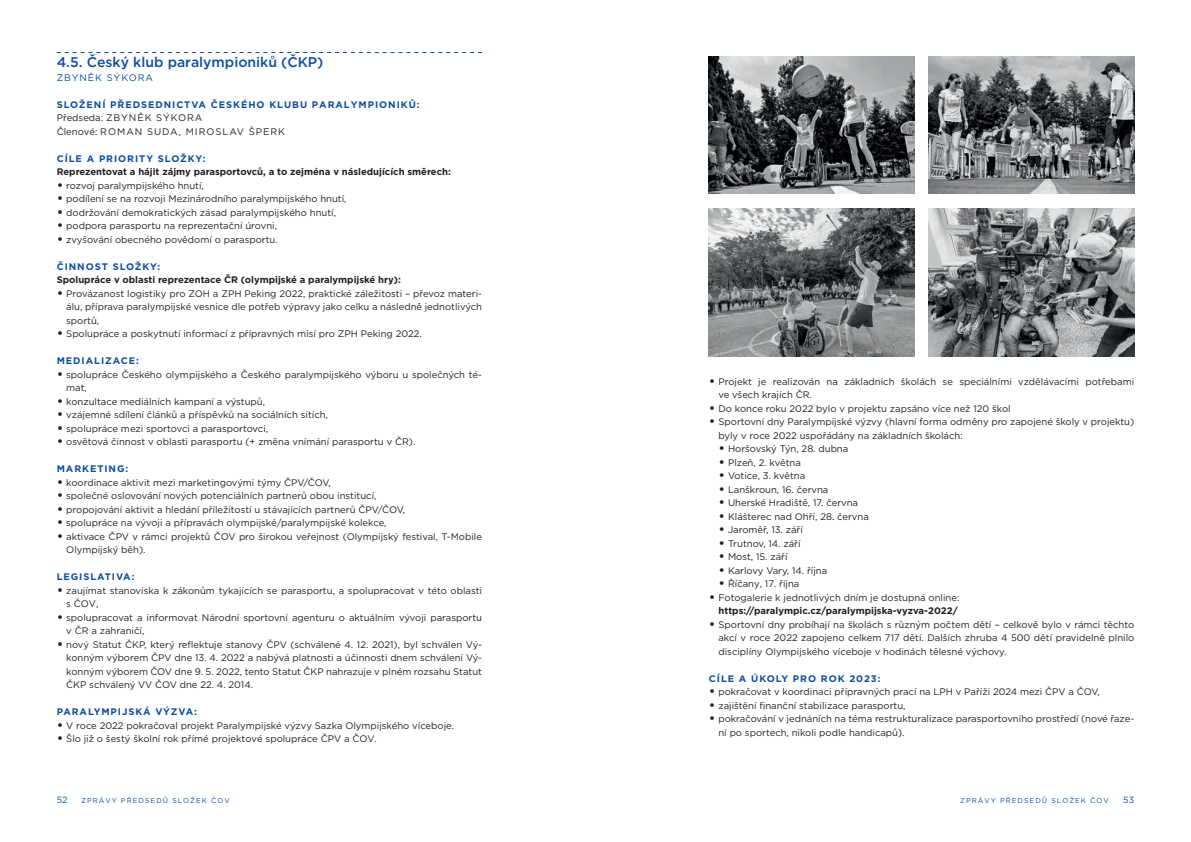
<style>
.page{position:relative;width:1191px;height:842px;background:#fff}
.page>*{position:absolute;margin:0;border:0;box-sizing:border-box;transform-origin:0 0}
._2_Titulek{font:500 14px "Gotham";color:#0d4da1}
.t1{font:9.5px/13.5px "Gotham";color:#231f20}
.t2{font:700 9.5px/13.5px "Gotham";color:#231f20;text-align:right}
._3_Podtitulek{font:700 9.5px "Gotham";letter-spacing:.1em;color:#0d4da1}
.t3{font:9.5px "Gotham";letter-spacing:.1em;color:#231f20}
.t4{font:9.5px "Gotham";letter-spacing:.07em;color:#231f20}
.t5{font:9.5px "Gotham";letter-spacing:.1em;color:#0d4da1}
.t6{font:9px "Gotham";color:#0d4da1}
.t7{font:7px "Gotham";letter-spacing:.15em;color:#0d4da1}
.s1{font-size:14px}
.s2{font-weight:400;font-size:14px}
.s3{font-weight:400}
</style>
<div class="page">
<svg style="left:57px;top:52px;width:425px;height:1px"></svg>
<img style="left:709px;top:57px;width:205px;height:137px">
<img style="left:928px;top:57px;width:206px;height:137px">
<img style="left:709px;top:208px;width:205px;height:148px">
<img style="left:928px;top:208px;width:206px;height:148px">
<p class="_2_Titulek" style="left:57px;top:53px;width:268px">4.5. Český klub paralympioniků (ČKP)</p>
<p class="t5" style="left:57px;top:71px;width:98px">ZBYNĚK SÝKORA</p>
<p class="_3_Podtitulek" style="left:57px;top:98px;width:364px">SLOŽENÍ PŘEDSEDNICTVA ČESKÉHO KLUBU PARALYMPIONIKŮ:</p>
<p class="t4" style="left:57px;top:112px;width:147px">Předseda: ZBYNĚK SÝKORA</p>
<p class="t3" style="left:57px;top:125px;width:230px">Členové: ROMAN SUDA, MIROSLAV ŠPERK</p>
<p class="_3_Podtitulek" style="left:57px;top:152px;width:150px">CÍLE A PRIORITY SLOŽKY:</p>
<p class="t2" style="left:57px;top:165px;width:396px">Reprezentovat a hájit zájmy parasportovců, a to zejména v následujících směrech:</p>
<p class="t1" style="left:57px;top:178px;width:149px"><span class="s1">•</span> rozvoj paralympijského hnutí,</p>
<p class="t1" style="left:57px;top:192px;width:291px"><span class="s1">•</span> podílení se na rozvoji Mezinárodního paralympijského hnutí,</p>
<p class="t1" style="left:57px;top:205px;width:281px"><span class="s1">•</span> dodržování demokratických zásad paralympijského hnutí,</p>
<p class="t1" style="left:57px;top:219px;width:222px"><span class="s1">•</span> podpora parasportu na reprezentační úrovni,</p>
<p class="t1" style="left:57px;top:232px;width:222px"><span class="s1">•</span> zvyšování obecného povědomí o parasportu.</p>
<p class="_3_Podtitulek" style="left:57px;top:260px;width:105px">ČINNOST SLOŽKY:</p>
<p class="t2" style="left:57px;top:273px;width:346px">Spolupráce v oblasti reprezentace ČR (olympijské a paralympijské hry):</p>
<p class="t1" style="left:66px;top:286px;width:417px;text-align:justify;text-indent:-10px"><span class="s1">•</span> Provázanost logistiky pro ZOH a ZPH Peking 2022, praktické záležitosti – převoz materi&shy;álu, příprava paralympijské vesnice dle potřeb výpravy jako celku a následně jednotlivých sportů,</p>
<p class="t1" style="left:57px;top:327px;width:366px"><span class="s1">•</span> Spolupráce a poskytnutí informací z přípravných misí pro ZPH Peking 2022.</p>
<p class="_3_Podtitulek" style="left:57px;top:355px;width:84px">MEDIALIZACE:</p>
<p class="t1" style="left:66px;top:367px;width:417px;text-indent:-10px"><span class="s1">•</span> spolupráce Českého olympijského a Českého paralympijského výboru u společných té&shy;mat,</p>
<p class="t1" style="left:57px;top:394px;width:210px"><span class="s1">•</span> konzultace mediálních kampaní a výstupů,</p>
<p class="t1" style="left:57px;top:408px;width:273px"><span class="s1">•</span> vzájemné sdílení článků a příspěvků na sociálních sítích,</p>
<p class="t1" style="left:57px;top:421px;width:213px"><span class="s1">•</span> spolupráce mezi sportovci a parasportovci,</p>
<p class="t1" style="left:57px;top:435px;width:360px"><span class="s1">•</span> osvětová činnost v oblasti parasportu (+ změna vnímání parasportu v ČR).</p>
<p class="_3_Podtitulek" style="left:57px;top:463px;width:73px">MARKETING:</p>
<p class="t1" style="left:57px;top:475px;width:275px"><span class="s1">•</span> koordinace aktivit mezi marketingovými týmy ČPV/ČOV,</p>
<p class="t1" style="left:57px;top:489px;width:321px"><span class="s1">•</span> společné oslovování nových potenciálních partnerů obou institucí,</p>
<p class="t1" style="left:57px;top:502px;width:350px"><span class="s1">•</span> propojování aktivit a hledání příležitostí u stávajících partnerů ČPV/ČOV,</p>
<p class="t1" style="left:57px;top:516px;width:331px"><span class="s1">•</span> spolupráce na vývoji a přípravách olympijské/paralympijské kolekce,</p>
<p class="t1" style="left:66px;top:529px;width:417px;text-indent:-10px"><span class="s1">•</span> aktivace ČPV v rámci projektů ČOV pro širokou veřejnost (Olympijský festival, T-Mobile<br>Olympijský běh).</p>
<p class="_3_Podtitulek" style="left:57px;top:571px;width:79px">LEGISLATIVA:</p>
<p class="t1" style="left:66px;top:583px;width:417px;text-indent:-10px"><span class="s1">•</span> zaujímat stanoviska k zákonům tykajících se parasportu, a spolupracovat v této oblasti s ČOV,</p>
<p class="t1" style="left:66px;top:610px;width:417px;text-indent:-10px"><span class="s1">•</span> spolupracovat a informovat Národní sportovní agenturu o aktuálním vývoji parasportu v ČR a zahraničí,</p>
<p class="t1" style="left:66px;top:637px;width:417px;text-align:justify;text-indent:-10px"><span class="s1">•</span> nový Statut ČKP, který reflektuje stanovy ČPV (schválené 4. 12. 2021), byl schválen Vý&shy;konným výborem ČPV dne 13. 4. 2022 a nabývá platnosti a účinnosti dnem schválení Vý&shy;konným výborem ČOV dne 9. 5. 2022, tento Statut ČKP nahrazuje v plném rozsahu Statut ČKP schválený VV ČOV dne 22. 4. 2014.</p>
<p class="_3_Podtitulek" style="left:57px;top:706px;width:142px">PARALYMPIJSKÁ VÝZVA:</p>
<p class="t1" style="left:57px;top:718px;width:399px"><span class="s1">•</span> V roce 2022 pokračoval projekt Paralympijské výzvy Sazka Olympijského víceboje.</p>
<p class="t1" style="left:57px;top:732px;width:322px"><span class="s1">•</span> Šlo již o šestý školní rok přímé projektové spolupráce ČPV a ČOV.</p>
<p class="t1" style="left:718px;top:374px;width:417px;text-indent:-10px"><span class="s1">•</span> Projekt je realizován na základních školách se speciálními vzdělávacími potřebami ve všech krajích ČR.</p>
<p class="t1" style="left:709px;top:401px;width:303px"><span class="s1">•</span> Do konce roku 2022 bylo v projektu zapsáno více než 120 škol</p>
<p class="t1" style="left:718px;top:415px;width:417px;text-indent:-10px"><span class="s1">•</span> Sportovní dny Paralympijské výzvy (hlavní forma odměny pro zapojené školy v projektu) byly v roce 2022 uspořádány na základních školách:</p>
<p class="t1" style="left:718px;top:442px;width:131px"><span class="s1">•</span> Horšovský Týn, 28. dubna</p>
<p class="t1" style="left:718px;top:455px;width:84px"><span class="s1">•</span> Plzeň, 2. května</p>
<p class="t1" style="left:718px;top:469px;width:88px"><span class="s1">•</span> Votice, 3. května</p>
<p class="t1" style="left:718px;top:482px;width:111px"><span class="s1">•</span> Lanškroun, 16. června</p>
<p class="t1" style="left:718px;top:496px;width:141px"><span class="s1">•</span> Uherské Hradiště, 17. června</p>
<p class="t1" style="left:718px;top:509px;width:152px"><span class="s1">•</span> Klášterec nad Ohří, 28. června</p>
<p class="t1" style="left:718px;top:523px;width:86px"><span class="s1">•</span> Jaroměř, 13. září</p>
<p class="t1" style="left:718px;top:536px;width:84px"><span class="s1">•</span> Trutnov, 14. září</p>
<p class="t1" style="left:718px;top:550px;width:71px"><span class="s1">•</span> Most, 15. září</p>
<p class="t1" style="left:718px;top:563px;width:110px"><span class="s1">•</span> Karlovy Vary, 14. října</p>
<p class="t1" style="left:718px;top:577px;width:82px"><span class="s1">•</span> Říčany, 17. října</p>
<p class="t2" style="left:709px;top:590px;width:252px"><span class="s2">•</span> <span class="s3">Fotogalerie k jednotlivých dním je dostupná online: </span>https://paralympic.cz/paralympijska-vyzva-2022/</p>
<p class="t1" style="left:718px;top:617px;width:417px;text-align:justify;text-indent:-10px"><span class="s1">•</span> Sportovní dny probíhají na školách s různým počtem dětí – celkově bylo v rámci těchto akcí v roce 2022 zapojeno celkem 717 dětí. Dalších zhruba 4 500 dětí pravidelně plnilo disciplíny Olympijského víceboje v hodinách tělesné výchovy.</p>
<p class="_3_Podtitulek" style="left:709px;top:672px;width:173px">CÍLE A ÚKOLY PRO ROK 2023:</p>
<p class="t1" style="left:709px;top:685px;width:392px"><span class="s1">•</span> pokračovat v koordinaci přípravných prací na LPH v Paříži 2024 mezi ČPV a ČOV,</p>
<p class="t1" style="left:709px;top:698px;width:198px"><span class="s1">•</span> zajištění finanční stabilizace parasportu,</p>
<p class="t1" style="left:718px;top:712px;width:417px;text-indent:-10px"><span class="s1">•</span> pokračování v jednáních na téma restrukturalizace parasportovního prostředí (nové řaze&shy;ní po sportech, nikoli podle handicapů).</p>
<p class="t6" style="left:57px;top:794px;width:12px">52</p>
<p class="t7" style="left:81px;top:796px;width:150px">ZPRÁVY PŘEDSEDŮ SLOŽEK ČOV</p>
<p class="t7" style="left:960px;top:796px;width:150px">ZPRÁVY PŘEDSEDŮ SLOŽEK ČOV</p>
<p class="t6" style="left:1123px;top:794px;width:13px">53</p>
</div>
